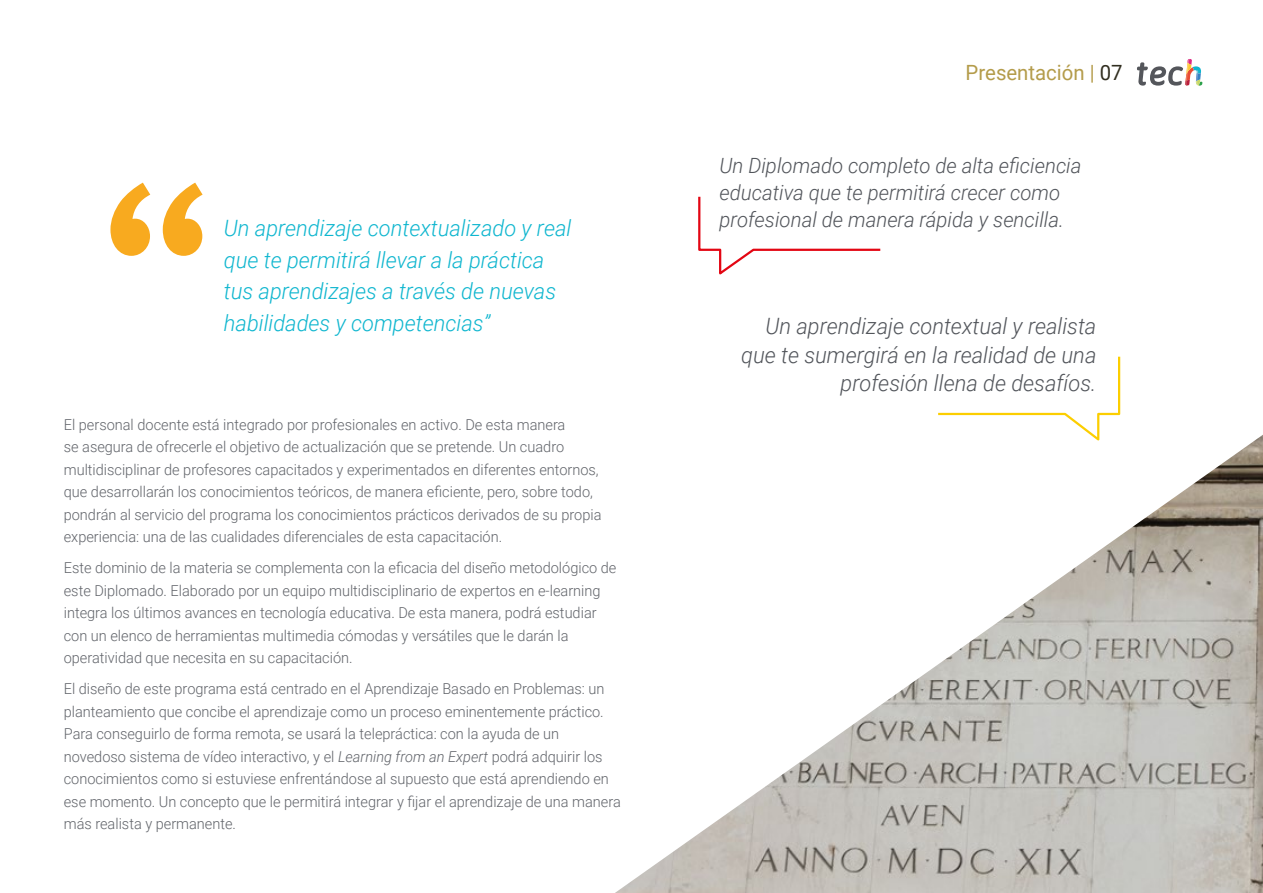
<style>
.page{position:relative;width:1263px;height:893px;background:#fff}
.page>*{position:absolute;margin:0;border:0;box-sizing:border-box;transform-origin:0 0}
.t1{font:italic 300 22.5px/31.5px "Roboto";color:#0fb6cf}
.t2{font:italic 300 22.5px/28.5px "Roboto";color:#52555b;text-align:right}
.t3{font:italic 300 21px/27px "Roboto";color:#52555b}
.t4{font:21px "Roboto";color:#b49c4b}
.t5{font:300 15px/22.5px "Roboto";color:#61646a}
.s1{font-style:italic}
.s2{color:#312e20}
</style>
<div class="page">
<svg style="left:110px;top:183px;width:93px;height:73px"></svg>
<img style="left:615px;top:435px;width:648px;height:458px">
<svg style="left:936px;top:356px;width:185px;height:88px"></svg>
<svg style="left:698px;top:196px;width:183px;height:79px"></svg>
<svg style="left:1137px;top:59px;width:65px;height:27px"></svg>
<h1 class="t1" style="left:224px;top:212px;width:349px">Un aprendizaje contextualizado y real que te permitirá llevar a la práctica tus aprendizajes a través de nuevas habilidades y competencias”</h1>
<p class="t5" style="left:64px;top:412px;width:539px">El personal docente está integrado por profesionales en activo. De esta manera<br>se asegura de ofrecerle el objetivo de actualización que se pretende. Un cuadro multidisciplinar de profesores capacitados y experimentados en diferentes entornos, que desarrollarán los conocimientos teóricos, de manera eficiente, pero, sobre todo, pondrán al servicio del programa los conocimientos prácticos derivados de su propia experiencia: una de las cualidades diferenciales de esta capacitación.</p>
<p class="t5" style="left:64px;top:556px;width:554px">Este dominio de la materia se complementa con la eficacia del diseño metodológico de este Diplomado. Elaborado por un equipo multidisciplinario de expertos en e-learning integra los últimos avances en tecnología educativa. De esta manera, podrá estudiar con un elenco de herramientas multimedia cómodas y versátiles que le darán la operatividad que necesita en su capacitación.</p>
<p class="t5" style="left:64px;top:677px;width:559px">El diseño de este programa está centrado en el Aprendizaje Basado en Problemas: un planteamiento que concibe el aprendizaje como un proceso eminentemente práctico.<br>Para conseguirlo de forma remota, se usará la telepráctica: con la ayuda de un novedoso sistema de vídeo interactivo, y el <span class="s1">Learning from an Expert</span> podrá adquirir los conocimientos como si estuviese enfrentándose al supuesto que está aprendiendo en ese momento. Un concepto que le permitirá integrar y fijar el aprendizaje de una manera más realista y permanente.</p>
<h2 class="t4" style="left:966px;top:57px;width:159px">Presentación | <span class="s2">07</span></h2>
<h2 class="t3" style="left:719px;top:151px;width:363px">Un Diplomado completo de alta eficiencia educativa que te permitirá crecer como profesional de manera rápida y sencilla.</h2>
<h1 class="t2" style="left:741px;top:311px;width:357px">Un aprendizaje contextual y realista que te sumergirá en la realidad de una profesión llena de desafíos.</h1>
</div>
